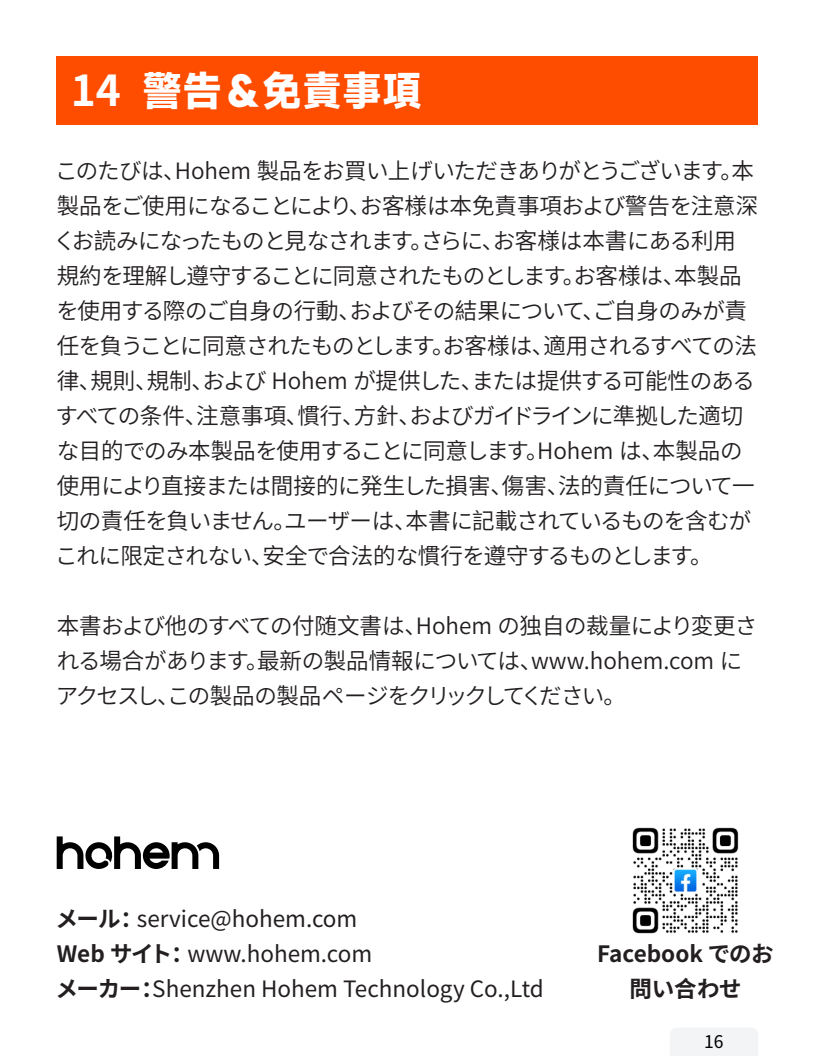
<style>
.page{position:relative;width:815px;height:1056px;background:#fff}
.page>*{position:absolute;margin:0;border:0;box-sizing:border-box;transform-origin:0 0}
.t1{font:800 40px "Mi Sans";color:#fff}
.t2{font:22.5px/35px "Source Han Sans SC";letter-spacing:-.03em;color:#231f20}
.t3{font:22.5px "Source Han Sans SC";color:#231f20}
.t4{font:700 22.5px/35px "Source Han Sans SC";letter-spacing:-.005em;color:#231f20;text-align:center}
.t5{font:17.5px "Source Han Sans SC";color:#000}
.s1{font-family:"Source Han Sans SC";font-weight:700;font-size:42.5px}
.s2{font-weight:700}
</style>
<div class="page">
<div style="left:57px;top:57px;width:701px;height:68px;background:#ff4d00"></div>
<svg style="left:57px;top:836px;width:162px;height:33px"></svg>
<img style="left:632px;top:827px;width:107px;height:107px">
<div style="left:670px;top:1028px;width:88px;height:28px;background:#f2f4f5"></div>
<p class="t1" style="left:71px;top:65px;width:353px"><span class="s1">14</span> 警告＆免責事項</p>
<p class="t2" style="left:54px;top:154px;width:706px">このたびは、Hohem 製品をお買い上げいただきありがとうございます。本製品をご使用になることにより、お客様は本免責事項および警告を注意深くお読みになったものと見なされます。さらに、お客様は本書にある利用規約を理解し遵守することに同意されたものとします。お客様は、本製品を使用する際のご自身の行動、およびその結果について、ご自身のみが責任を負うことに同意されたものとします。お客様は、適用されるすべての法律、規則、規制、および Hohem が提供した、または提供する可能性のあるすべての条件、注意事項、慣行、方針、およびガイドラインに準拠した適切な目的でのみ本製品を使用することに同意します。Hohem は、本製品の使用により直接または間接的に発生した損害、傷害、法的責任について一切の責任を負いません。ユーザーは、本書に記載されているものを含むがこれに限定されない、安全で合法的な慣行を遵守するものとします。</p>
<p class="t2" style="left:56px;top:609px;width:703px">本書および他のすべての付随文書は、Hohem の独自の裁量により変更される場合があります。最新の製品情報については、www.hohem.com にアクセスし、この製品の製品ページをクリックしてください。</p>
<p class="t3" style="left:55px;top:906px;width:303px"><span class="s2">メール：</span>service@hohem.com</p>
<p class="t3" style="left:57px;top:941px;width:317px"><span class="s2">Web サイト：</span>www.hohem.com</p>
<p class="t3" style="left:55px;top:976px;width:490px"><span class="s2">メーカー：</span>Shenzhen Hohem Technology Co.,Ltd</p>
<p class="t4" style="left:597px;top:936px;width:178px">Facebook でのお問い合わせ</p>
<p class="t5" style="left:704px;top:1032px;width:21px">16</p>
</div>
